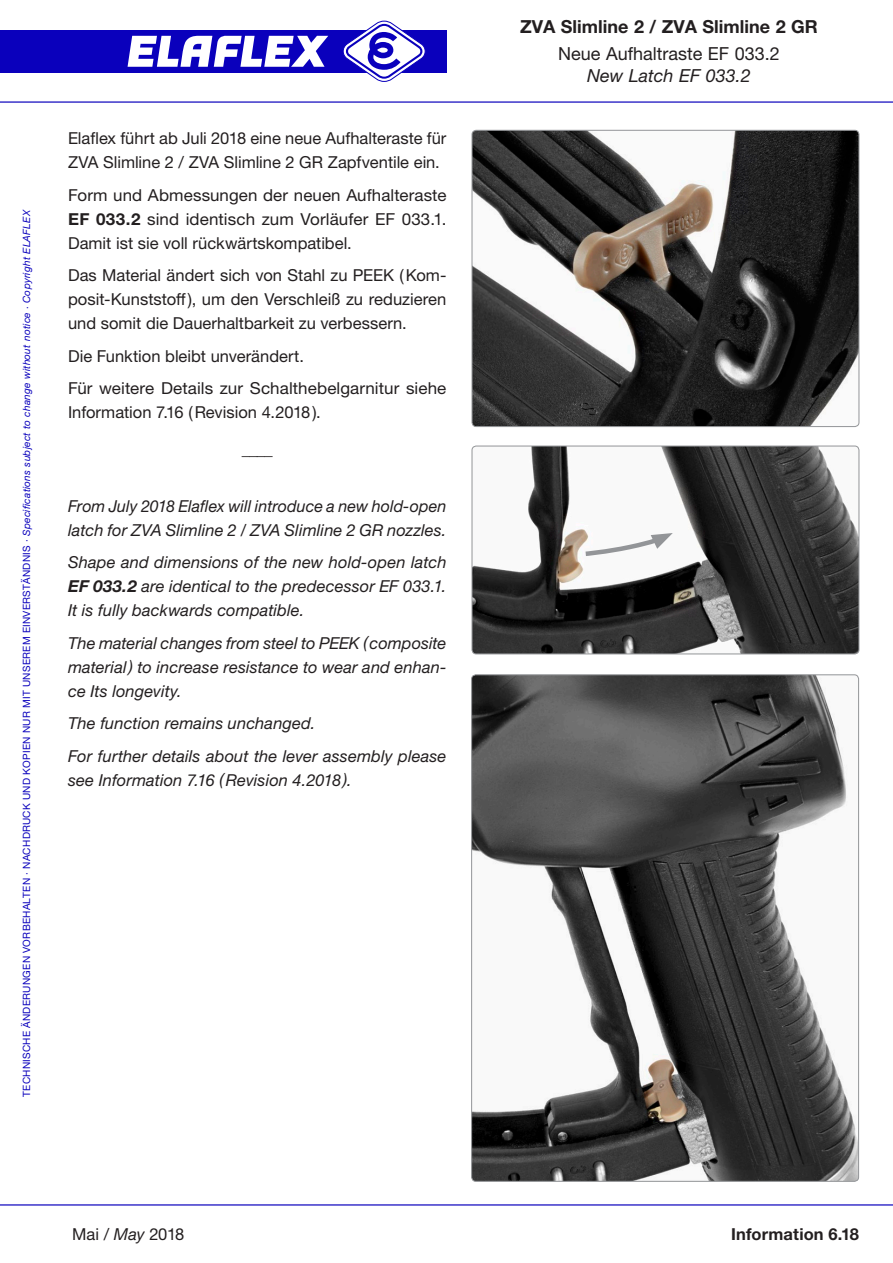
<style>
.page{position:relative;width:893px;height:1263px;background:#fff}
.page>*{position:absolute;margin:0;border:0;box-sizing:border-box;transform-origin:0 0}
.t1{font:18px/22.5px "Helvetica Neue LTW1 G";color:#231f20;text-align:center}
.t2{font:700 18px "Helvetica Neue LTW1 G";color:#231f20}
.Fließtext_Deutsch{font:16.5px/24px "Helvetica Neue LTW1 G";color:#231f20}
.Fließtext_Deutsch-2{font:italic 16.5px/24px "Helvetica Neue LTW1 G";letter-spacing:.005em;color:#231f20}
.t3{font:700 16.5px "Helvetica Neue LTW1 G";letter-spacing:.01em;color:#231f20}
.t4{font:10.05px "Helvetica Neue LTW1 G";letter-spacing:.025em;color:#0a00bc}
.s1{font-style:italic}
.s2{font-weight:700}
</style>
<div class="page">
<hr style="left:0;top:1204px;width:893px;height:1px;background:#0a00bc">
<hr style="left:0;top:101px;width:893px;height:2px;background:#0a00bc">
<div style="left:0;top:30px;width:446px;height:43px;background:#0a00bc"></div>
<svg style="left:343px;top:21px;width:83px;height:61px"></svg>
<svg style="left:128px;top:35px;width:200px;height:32px"></svg>
<img style="left:472px;top:446px;width:387px;height:208px">
<div style="left:472px;top:446px;width:387px;height:208px;border:1px solid #939598;border-radius:4px"></div>
<img style="left:472px;top:130px;width:387px;height:297px">
<div style="left:472px;top:130px;width:387px;height:297px;border:1px solid #939598;border-radius:4px"></div>
<img style="left:473px;top:676px;width:384px;height:504px">
<svg style="left:581px;top:533px;width:92px;height:25px"></svg>
<p class="t4" style="left:20px;top:1097px;width:889px;rotate:-90deg">TECHNISCHE ÄNDERUNGEN VORBEHALTEN · NACHDRUCK UND KOPIEN NUR MIT UNSEREM EINVERSTÄNDNIS · <span class="s1">Specifications subject to change without notice · Copyright ELAFLEX</span></p>
<p class="Fließtext_Deutsch" style="left:68px;top:126px;width:380px">Elaflex führt ab Juli 2018 eine neue Aufhalteraste für<br>ZVA Slimline 2 / ZVA Slimline 2 GR Zapfventile ein.</p>
<p class="Fließtext_Deutsch" style="left:68px;top:183px;width:380px;text-align:justify">Form und Abmessungen der neuen Aufhalteraste <span class="s2">EF 033.2</span> sind identisch zum Vorläufer EF 033.1.<br>Damit ist sie voll rückwärtskompatibel.</p>
<p class="Fließtext_Deutsch" style="left:68px;top:263px;width:380px;text-align:justify">Das Material ändert sich von Stahl zu PEEK (Kom&shy;posit-Kunststoff), um den Verschleiß zu reduzieren und somit die Dauerhaltbarkeit zu verbessern.</p>
<p class="Fließtext_Deutsch" style="left:68px;top:344px;width:237px">Die Funktion bleibt unverändert.</p>
<p class="Fließtext_Deutsch" style="left:68px;top:376px;width:380px">Für weitere Details zur Schalthebelgarnitur siehe<br>Information 7.16 (Revision 4.2018).</p>
<p class="Fließtext_Deutsch" style="left:242px;top:437px;width:32px">____</p>
<p class="Fließtext_Deutsch-2" style="left:68px;top:494px;width:380px">From July 2018 Elaflex will introduce a new hold-open latch for ZVA Slimline 2 / ZVA Slimline 2 GR nozzles.</p>
<p class="Fließtext_Deutsch-2" style="left:68px;top:550px;width:380px;text-align:justify">Shape and dimensions of the new hold-open latch <span class="s2">EF 033.2</span> are identical to the predecessor EF 033.1.<br>It is fully backwards compatible.</p>
<p class="Fließtext_Deutsch-2" style="left:68px;top:631px;width:380px;text-align:justify">The material changes from steel to PEEK (composite material) to increase resistance to wear and enhan&shy;ce Its longevity.</p>
<p class="Fließtext_Deutsch-2" style="left:68px;top:711px;width:249px">The function remains unchanged.</p>
<p class="Fließtext_Deutsch-2" style="left:68px;top:744px;width:380px">For further details about the lever assembly please see Information 7.16 (Revision 4.2018).</p>
<p class="t2" style="left:520px;top:16px;width:299px">ZVA Slimline 2 / ZVA Slimline 2 GR</p>
<p class="t1" style="left:558px;top:42px;width:223px">Neue Aufhaltraste EF 033.2<br><span class="s1">New Latch EF 033.2</span></p>
<p class="Fließtext_Deutsch" style="left:72px;top:1222px;width:114px">Mai / <span class="s1">May</span> 2018</p>
<p class="t3" style="left:731px;top:1224px;width:129px">Information 6.18</p>
</div>
